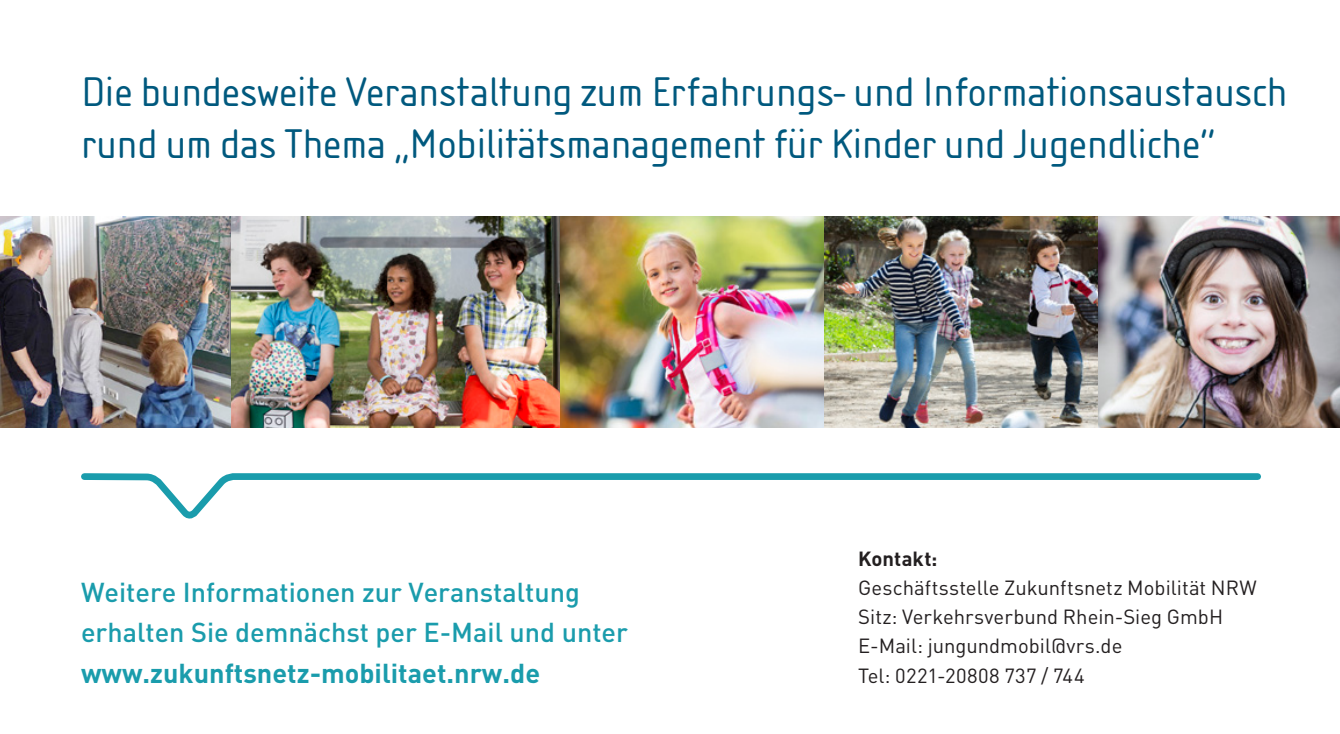
<style>
.page{position:relative;width:1340px;height:734px;background:#fff}
.page>*{position:absolute;margin:0;border:0;box-sizing:border-box;transform-origin:0 0}
.Headline_Titel{font:42.75px/51.3px "Isonorm D";color:#00597e}
.t1{font:500 27px/40.5px "DIN";color:#1a9cac}
.Copy{font:20.25px/29.2px "DIN";color:#231f20}
.Copy-2{font:700 20.25px "DIN";letter-spacing:.005em;color:#231f20}
.s1{font-weight:700}
</style>
<div class="page">
<img style="left:824px;top:216px;width:515px;height:211px">
<img style="left:0;top:216px;width:231px;height:211px">
<img style="left:231px;top:216px;width:329px;height:211px">
<svg style="left:81px;top:473px;width:1180px;height:46px"></svg>
<img style="left:560px;top:216px;width:264px;height:211px">
<p class="Headline_Titel" style="left:81px;top:67px;width:1207px">Die bundesweite Veranstaltung zum Erfahrungs- und Informationsaustausch rund um das Thema „Mobilitätsmanagement für Kinder und Jugendliche“</p>
<p class="t1" style="left:81px;top:570px;width:548px">Weitere Informationen zur Veranstaltung erhalten Sie demnächst per E-Mail und unter <span class="s1">www.zukunftsnetz-mobilitaet.nrw.de</span></p>
<p class="Copy-2" style="left:858px;top:545px;width:81px">Kontakt:</p>
<p class="Copy" style="left:858px;top:572px;width:400px">Geschäftsstelle Zukunftsnetz Mobilität NRW<br>Sitz: Verkehrsverbund Rhein-Sieg GmbH<br>E-Mail: jungundmobil@vrs.de</p>
<p class="Copy" style="left:858px;top:660px;width:228px">Tel: 0221-20808 737 / 744</p>
</div>
